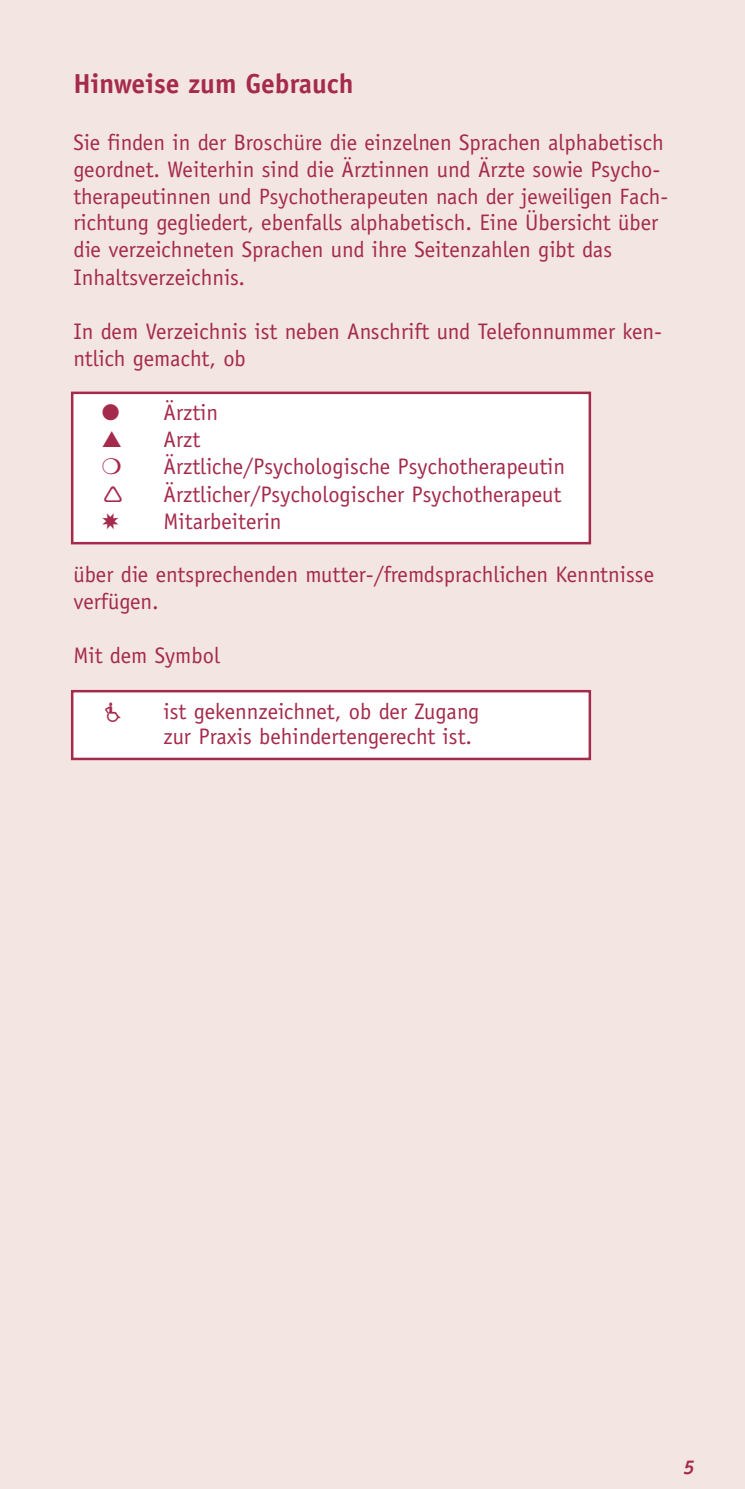
<style>
.page{position:relative;width:745px;height:1489px;background:#fff}
.page>*{position:absolute;margin:0;border:0;box-sizing:border-box;transform-origin:0 0}
.t1{font:700 27.5px "Officina Sans";color:#a52b4c}
.t2{font:22.5px/27px "Officina Sans";color:#a52b4c}
.t3{font:22.25px "Officina Sans";color:#a52b4c}
.t4{font:italic 700 20px "Officina Sans";color:#a52b4c}
</style>
<div class="page">
<div style="left:0;top:0;width:744px;height:1488px;background:#f3e5e2"></div>
<div style="left:73px;top:394px;width:515px;height:148px;background:#fff"></div>
<div style="left:71px;top:391px;width:519px;height:153px;border:2px solid #a52b4c"></div>
<div style="left:73px;top:692px;width:515px;height:65px;background:#fff"></div>
<div style="left:71px;top:690px;width:519px;height:70px;border:2px solid #a52b4c"></div>
<p class="t1" style="left:73px;top:74px;width:281px">Hinweise zum Gebrauch</p>
<p class="t2" style="left:73px;top:130px;width:591px">Sie finden in der Broschüre die einzelnen Sprachen alphabetisch geordnet. Weiterhin sind die Ärztinnen und Ärzte sowie Psycho-</p>
<p class="t3" style="left:73px;top:188px;width:596px">therapeutinnen und Psychotherapeuten nach der jeweiligen Fach-</p>
<p class="t2" style="left:73px;top:211px;width:586px">richtung gegliedert, ebenfalls alphabetisch. Eine Übersicht über die verzeichneten Sprachen und ihre Seitenzahlen gibt das<br>Inhaltsverzeichnis.</p>
<p class="t2" style="left:73px;top:319px;width:589px">In dem Verzeichnis ist neben Anschrift und Telefonnummer ken&shy;ntlich gemacht, ob</p>
<p class="t2" style="left:102px;top:401px;width:118px">● Ärztin</p>
<p class="t2" style="left:102px;top:428px;width:100px">▲ Arzt</p>
<p class="t2" style="left:163px;top:454px;width:403px;line-height:28px">Ärztliche/Psychologische Psychotherapeutin<br>Ärztlicher/Psychologischer Psychotherapeut</p>
<p class="t2" style="left:163px;top:509px;width:119px">Mitarbeiterin</p>
<p class="t2" style="left:73px;top:562px;width:581px">über die entsprechenden mutter-/fremdsprachlichen Kenntnisse verfügen.</p>
<p class="t2" style="left:73px;top:643px;width:148px">Mit dem Symbol</p>
<p class="t2" style="left:163px;top:700px;width:317px;line-height:25.5px">ist gekennzeichnet, ob der Zugang zur Praxis behindertengerecht ist.</p>
<p class="t4" style="left:683px;top:1459px;width:13px">5</p>
</div>
